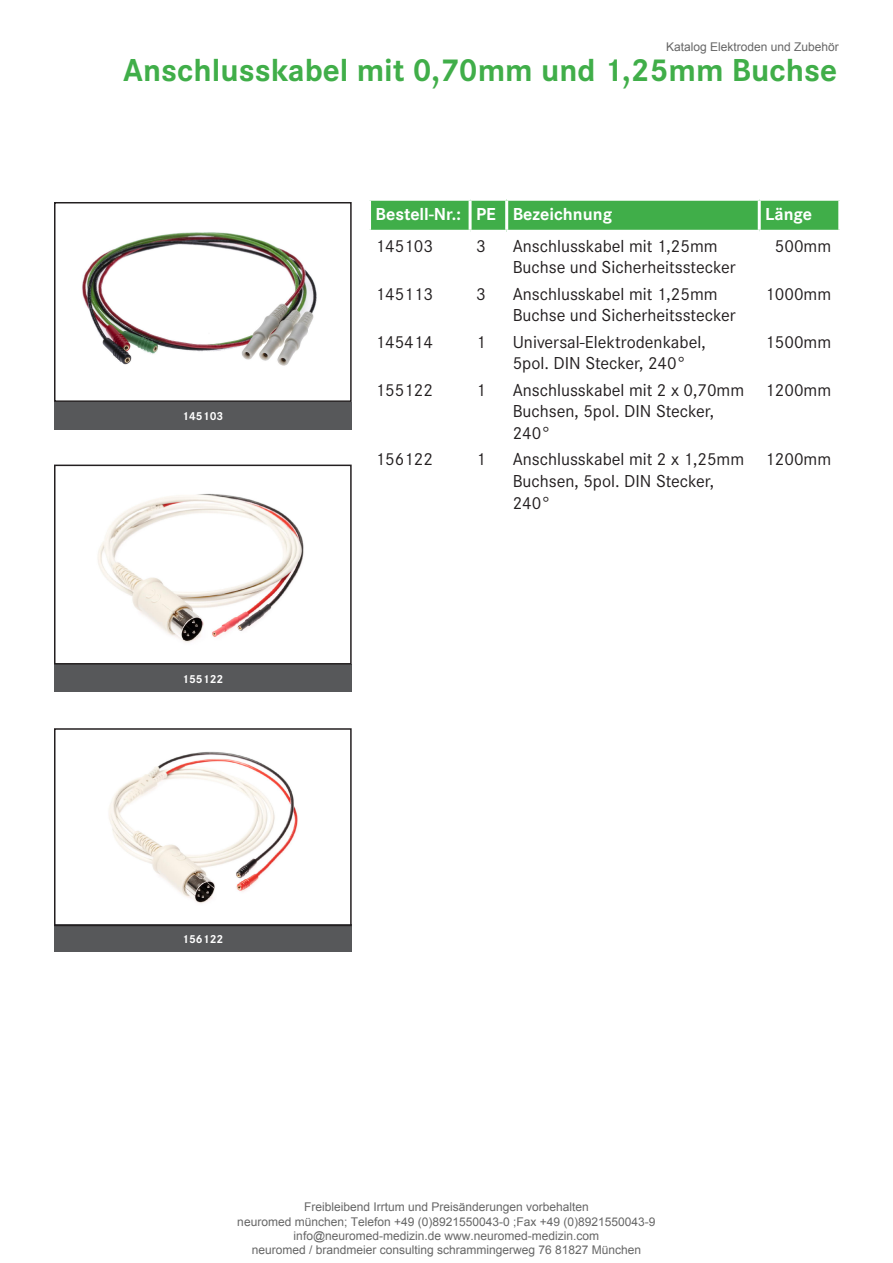
<style>
.page{position:relative;width:893px;height:1263px;background:#fff}
.page>*{position:absolute;margin:0;border:0;box-sizing:border-box;transform-origin:0 0}
.t1{font:700 33px "Corporate S";color:#40ae49}
.t2{font:18px/21.6px "Corporate S";color:#231f20}
.t3{font:700 18px "Corporate S";color:#fff}
.t4{font:12px/14.4px "Arial";color:#666;text-align:center}
.t5{font:700 12px "Corporate S";color:#fff}
</style>
<div class="page">
<img style="left:109px;top:751px;width:189px;height:153px">
<img style="left:97px;top:493px;width:207px;height:150px">
<img style="left:82px;top:232px;width:235px;height:134px">
<div style="left:371px;top:201px;width:467px;height:29px;background:#40ae49"></div>
<div style="left:470px;top:199px;width:37px;height:32px;background:#40ae49"></div>
<hr style="left:470px;top:198px;width:37px;height:3px;background:#fff">
<hr style="left:469px;top:201px;width:3px;height:29px;background:#fff">
<hr style="left:505px;top:201px;width:3px;height:29px;background:#fff">
<hr style="left:758px;top:201px;width:3px;height:29px;background:#fff">
<hr style="left:470px;top:230px;width:37px;height:3px;background:#fff">
<div style="left:54px;top:402px;width:298px;height:27px;background:#57585a"></div>
<div style="left:54px;top:202px;width:298px;height:200px;border:2px solid #231f20"></div>
<div style="left:54px;top:924px;width:298px;height:28px;background:#57585a"></div>
<div style="left:54px;top:728px;width:298px;height:198px;border:2px solid #231f20"></div>
<div style="left:54px;top:664px;width:298px;height:28px;background:#57585a"></div>
<div style="left:54px;top:465px;width:298px;height:199px;border:2px solid #231f20"></div>
<p class="t4" style="left:666px;top:40px;width:174px">Katalog Elektroden und Zubehör</p>
<h1 class="t1" style="left:123px;top:51px;width:715px">Anschlusskabel mit 0,70mm und 1,25mm Buchse</h1>
<p class="t5" style="left:182px;top:410px;width:43px">145103</p>
<p class="t5" style="left:182px;top:672px;width:43px">155122</p>
<p class="t5" style="left:182px;top:932px;width:43px">156122</p>
<p class="t3" style="left:376px;top:203px;width:238px">Bestell-Nr.: PE Bezeichnung</p>
<p class="t3" style="left:765px;top:203px;width:48px">Länge</p>
<p class="t2" style="left:376px;top:235px;width:59px">145103</p>
<p class="t2" style="left:476px;top:235px;width:11px">3</p>
<p class="t2" style="left:513px;top:235px;width:224px">Anschlusskabel mit 1,25mm<br>Buchse und Sicherheitsstecker</p>
<p class="t2" style="left:775px;top:235px;width:58px">500mm</p>
<p class="t2" style="left:376px;top:283px;width:59px">145113</p>
<p class="t2" style="left:476px;top:283px;width:11px">3</p>
<p class="t2" style="left:513px;top:283px;width:224px">Anschlusskabel mit 1,25mm<br>Buchse und Sicherheitsstecker</p>
<p class="t2" style="left:765px;top:283px;width:67px">1000mm</p>
<p class="t2" style="left:376px;top:331px;width:59px">145414</p>
<p class="t2" style="left:476px;top:331px;width:11px">1</p>
<p class="t2" style="left:513px;top:331px;width:194px">Universal-Elektrodenkabel,<br>5pol. DIN Stecker, 240°</p>
<p class="t2" style="left:765px;top:331px;width:67px">1500mm</p>
<p class="t2" style="left:376px;top:379px;width:59px">155122</p>
<p class="t2" style="left:476px;top:379px;width:11px">1</p>
<p class="t2" style="left:513px;top:379px;width:233px">Anschlusskabel mit 2 x 0,70mm<br>Buchsen, 5pol. DIN Stecker,<br>240°</p>
<p class="t2" style="left:765px;top:379px;width:67px">1200mm</p>
<p class="t2" style="left:376px;top:449px;width:59px">156122</p>
<p class="t2" style="left:476px;top:449px;width:11px">1</p>
<p class="t2" style="left:513px;top:449px;width:233px">Anschlusskabel mit 2 x 1,25mm<br>Buchsen, 5pol. DIN Stecker,<br>240°</p>
<p class="t2" style="left:765px;top:449px;width:67px">1200mm</p>
<p class="t4" style="left:237px;top:1200px;width:420px">Freibleibend Irrtum und Preisänderungen vorbehalten<br>neuromed münchen; Telefon +49 (0)8921550043-0 ;Fax +49 (0)8921550043-9 info@neuromed-medizin.de www.neuromed-medizin.com<br>neuromed / brandmeier consulting schrammingerweg 76 81827 München</p>
</div>
